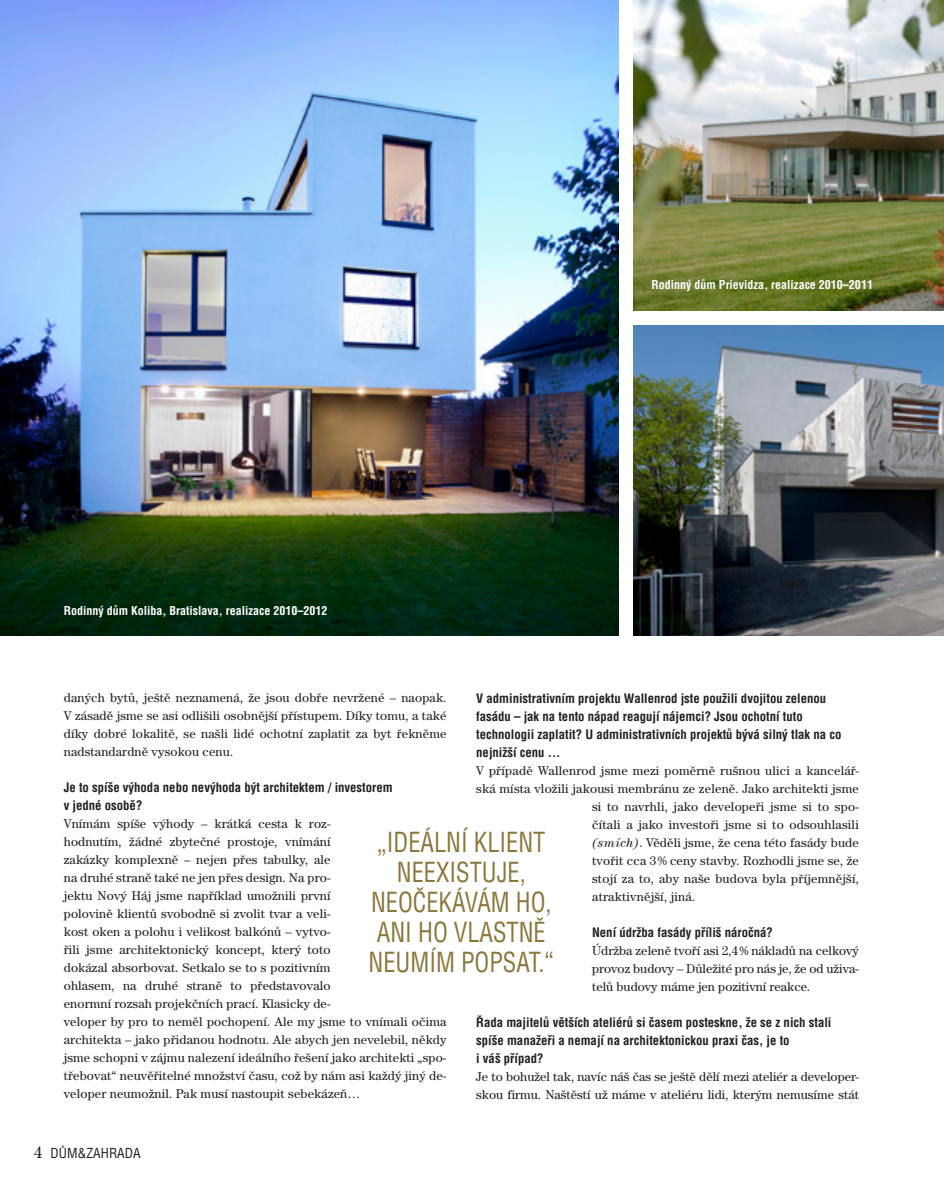
<style>
.page{position:relative;width:944px;height:1191px;background:#fff}
.page>*{position:absolute;margin:0;border:0;box-sizing:border-box;transform-origin:0 0}
.zakladní_text{font:condensed 27px/30px "Helvetica OT";color:#8a773b;text-align:center;scale:.9 1}
.t1{font:condensed 13.5px "Helvetica OT";color:#231f20}
.zakladní_text-2{font:12.75px/18px "ITC Century OT";letter-spacing:.01em;color:#231f20;text-align:justify}
.otazka{font:700 condensed 12.75px/18px "Helvetica OT";color:#231f20}
.popisek{font:700 condensed 12px "Helvetica OT";color:#fff}
.s1{font-style:italic}
.s2{font-family:"ITC Century OT";font-stretch:normal;font-size:16.5px}
</style>
<div class="page">
<img style="left:634px;top:0;width:310px;height:310px">
<img style="left:634px;top:325px;width:310px;height:311px">
<img style="left:0;top:0;width:619px;height:636px">
<p class="popisek" style="left:64px;top:603px;width:265px">Rodinný dům Koliba, Bratislava, realizace 2010–2012</p>
<p class="popisek" style="left:652px;top:277px;width:223px">Rodinný dům Prievidza, realizace 2010–2011</p>
<p class="zakladní_text-2" style="left:64px;top:689px;width:384px">daných bytů, ještě neznamená, že jsou dobře nevržené – naopak.<br>V zásadě jsme se asi odlišili osobnější přístupem. Díky tomu, a také díky dobré lokalitě, se našli lidé ochotní zaplatit za byt řekněme nadstandardně vysokou cenu.</p>
<p class="otazka" style="left:64px;top:778px;width:330px">Je to spíše výhoda nebo nevýhoda být architektem / investorem v jedné osobě?</p>
<p class="zakladní_text-2" style="left:64px;top:815px;width:384px;text-align:left">Vnímám spíše výhody – krátká cesta k roz-<br>hodnutím, žádné zbytečné prostoje, vnímání<br>zakázky komplexně – nejen přes tabulky, ale<br>na druhé straně také ne jen přes design. Na pro-<br>jektu Nový Háj jsme například umožnili první<br>polovině klientů svobodně si zvolit tvar a veli-<br>kost oken a polohu i velikost balkónů – vytvo-<br>řili jsme architektonický koncept, který toto<br>dokázal absorbovat. Setkalo se to s pozitivním<br>ohlasem, na druhé straně to představovalo<br>enormní rozsah projekčních prací. Klasicky de-<br>veloper by pro to neměl pochopení. Ale my jsme to vnímali očima architekta – jako přidanou hodnotu. Ale abych jen nevelebil, někdy jsme schopni v zájmu nalezení ideálního řešení jako architekti „spo&shy;třebovat“ neuvěřitelné množství času, což by nám asi každý jiný de&shy;veloper neumožnil. Pak musí nastoupit sebekázeň…</p>
<p class="otazka" style="left:476px;top:689px;width:367px">V administrativním projektu Wallenrod jste použili dvojitou zelenou fasádu – jak na tento nápad reagují nájemci? Jsou ochotní tuto technologii zaplatit? U administrativních projektů bývá silný tlak na co nejnižší cenu ...</p>
<p class="zakladní_text-2" style="left:476px;top:762px;width:384px">V případě Wallenrod jsme mezi poměrně rušnou ulici a kancelář-</p>
<p class="zakladní_text-2" style="left:476px;top:780px;width:384px">ská místa vložili jakousi membránu ze zeleně. Jako architekti jsme</p>
<p class="zakladní_text-2" style="left:592px;top:798px;width:268px">si to navrhli, jako developeři jsme si to spo-</p>
<p class="zakladní_text-2" style="left:592px;top:816px;width:268px">čítali a jako investoři jsme si to odsouhlasili</p>
<p class="zakladní_text-2" style="left:592px;top:834px;width:268px"><span class="s1">(smích)</span>. Věděli jsme, že cena této fasády bude</p>
<p class="zakladní_text-2" style="left:592px;top:852px;width:268px">tvořit cca 3% ceny stavby. Rozhodli jsme se, že</p>
<p class="zakladní_text-2" style="left:592px;top:870px;width:268px">stojí za to, aby naše budova byla příjemnější,</p>
<p class="zakladní_text-2" style="left:592px;top:888px;width:105px">atraktivnější, jiná.</p>
<p class="otazka" style="left:592px;top:923px;width:182px">Není údržba fasády příliš náročná?</p>
<p class="zakladní_text-2" style="left:592px;top:942px;width:268px">Údržba zeleně tvoří asi 2,4% nákladů na celkový provoz budovy – Důležité pro nás je, že od uživa&shy;telů budovy máme jen pozitivní reakce.</p>
<p class="otazka" style="left:476px;top:1013px;width:357px">Řada majitelů větších ateliérů si časem posteskne, že se z nich stali spíše manažeři a nemají na architektonickou praxi čas, je to<br>i váš případ?</p>
<p class="zakladní_text-2" style="left:476px;top:1068px;width:384px">Je to bohužel tak, navíc náš čas se ještě dělí mezi ateliér a developer&shy;skou firmu. Naštěstí už máme v ateliéru lidi, kterým nemusíme stát</p>
<p class="zakladní_text" style="left:369px;top:827px;width:208px">„IDEÁLNÍ KLIENT<br>NEEXISTUJE,<br>NEOČEKÁVÁM HO,<br>ANI HO VLASTNĚ<br>NEUMÍM POPSAT.“</p>
<p class="t1" style="left:34px;top:1145px;width:108px"><span class="s2">4</span> DŮM&amp;ZAHRADA</p>
</div>
